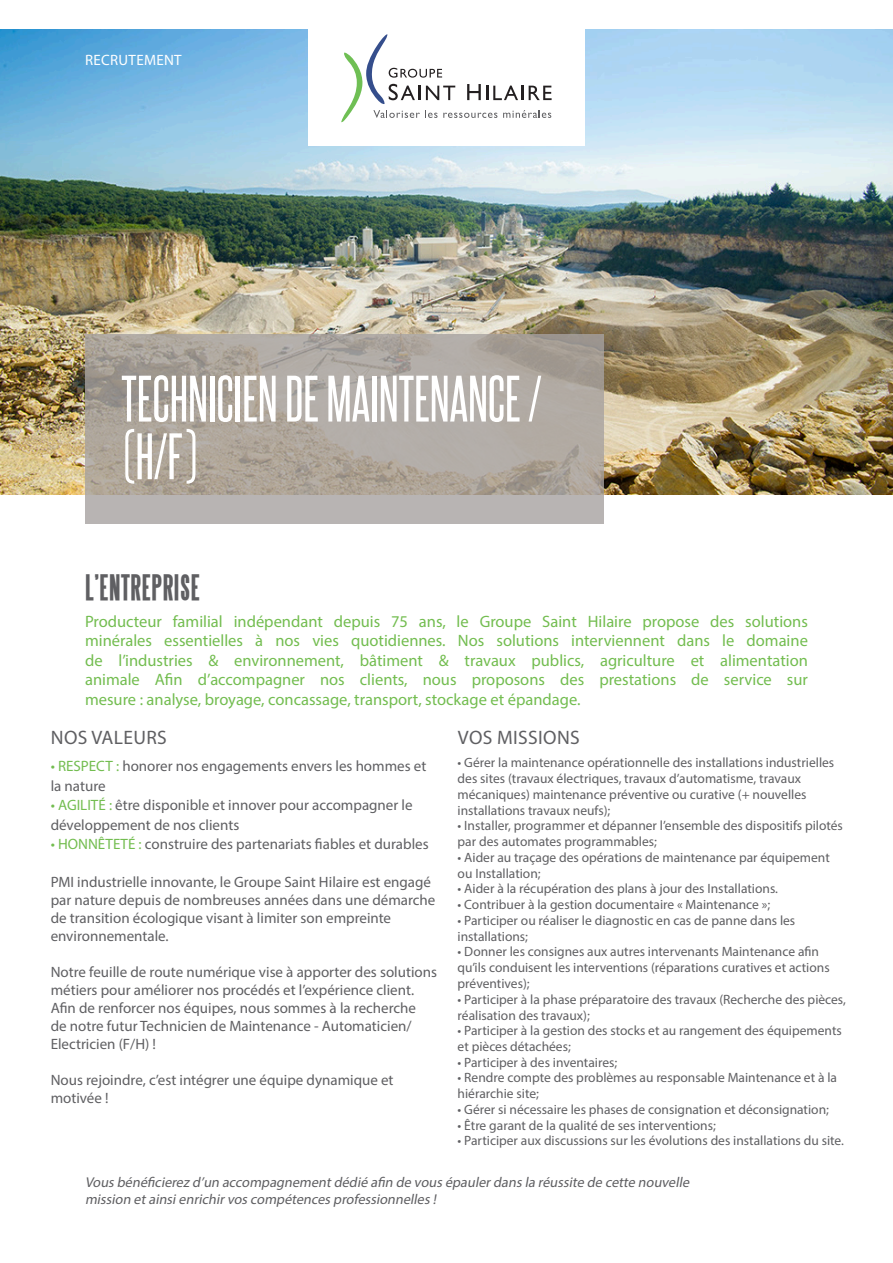
<style>
.page{position:relative;width:893px;height:1263px;background:#fff}
.page>*{position:absolute;margin:0;border:0;box-sizing:border-box;transform-origin:0 0}
.t1{font:55.8px/57.6px "Steelfish Rg";color:#fff}
.t2{font:700 30px "Steelfish";letter-spacing:.02em;color:#5f5f62}
.t3{font:19.5px "Myriad Pro";letter-spacing:.02em;color:#5f5f62}
.t4{font:16.5px/19.5px "Myriad Pro";color:#73bd50;text-align:justify}
.t5{font:15px/18px "Myriad Pro";color:#5f5f62}
.t6{font:15px "Myriad Pro";letter-spacing:.02em;color:#fff}
.t7{font:italic 14.25px/17.1px "Myriad Pro";color:#5f5f62}
.t8{font:13.5px/15.8px "Myriad Pro";color:#5f5f62}
.s1{color:#73bd50}
</style>
<div class="page">
<img style="left:0;top:30px;width:893px;height:464px">
<svg style="left:85px;top:334px;width:519px;height:190px;background:#aea7a0"></svg>
<div style="left:308px;top:0;width:277px;height:146px;background:#fff"></div>
<svg style="left:341px;top:34px;width:211px;height:88px"></svg>
<p class="t6" style="left:85px;top:51px;width:98px">RECRUTEMENT</p>
<p class="t1" style="left:121px;top:368px;width:422px">TECHNICIEN DE MAINTENANCE / (H/F)</p>
<p class="t2" style="left:85px;top:569px;width:116px">L’ENTREPRISE</p>
<p class="t4" style="left:85px;top:611px;width:724px">Producteur familial indépendant depuis 75 ans, le Groupe Saint Hilaire propose des solutions minérales essentielles à nos vies quotidiennes. Nos solutions interviennent dans le domaine de l’industries &amp; environnement, bâtiment &amp; travaux publics, agriculture et alimentation animale Afin d’accompagner nos clients, nous proposons des prestations de service sur mesure : analyse, broyage, concassage, transport, stockage et épandage.</p>
<p class="t3" style="left:51px;top:726px;width:118px">NOS VALEURS</p>
<p class="t5" style="left:51px;top:756px;width:377px;line-height:19.5px"><span class="s1">• RESPECT :</span> honorer nos engagements envers les hommes et la nature</p>
<p class="t5" style="left:51px;top:795px;width:363px;line-height:19.5px"><span class="s1">• AGILITÉ :</span> être disponible et innover pour accompagner le développement de nos clients</p>
<p class="t5" style="left:51px;top:835px;width:380px"><span class="s1">• HONNÊTETÉ :</span> construire des partenariats fiables et durables</p>
<p class="t5" style="left:51px;top:872px;width:386px">PMI industrielle innovante, le Groupe Saint Hilaire est engagé par nature depuis de nombreuses années dans une démarche de transition écologique visant à limiter son empreinte environnementale.</p>
<p class="t5" style="left:51px;top:962px;width:388px">Notre feuille de route numérique vise à apporter des solutions métiers pour améliorer nos procédés et l’expérience client.</p>
<p class="t5" style="left:51px;top:998px;width:367px">Afin de renforcer nos équipes, nous sommes à la recherche de notre futur Technicien de Maintenance - Automaticien/<br>Electricien (F/H) !</p>
<p class="t5" style="left:51px;top:1070px;width:344px">Nous rejoindre, c’est intégrer une équipe dynamique et motivée !</p>
<p class="t3" style="left:458px;top:726px;width:124px">VOS MISSIONS</p>
<p class="t8" style="left:458px;top:755px;width:378px">• Gérer la maintenance opérationnelle des installations industrielles des sites (travaux électriques, travaux d’automatisme, travaux mécaniques) maintenance préventive ou curative (+ nouvelles installations travaux neufs);</p>
<p class="t8" style="left:458px;top:818px;width:387px">• Installer, programmer et dépanner l’ensemble des dispositifs pilotés par des automates programmables;</p>
<p class="t8" style="left:458px;top:849px;width:374px">• Aider au traçage des opérations de maintenance par équipement ou Installation;</p>
<p class="t8" style="left:458px;top:881px;width:322px">• Aider à la récupération des plans à jour des Installations.</p>
<p class="t8" style="left:458px;top:896px;width:314px">• Contribuer à la gestion documentaire « Maintenance »;</p>
<p class="t8" style="left:458px;top:912px;width:339px">• Participer ou réaliser le diagnostic en cas de panne dans les installations;</p>
<p class="t8" style="left:458px;top:944px;width:374px">• Donner les consignes aux autres intervenants Maintenance afin qu’ils conduisent les interventions (réparations curatives et actions préventives);</p>
<p class="t8" style="left:458px;top:991px;width:390px">• Participer à la phase préparatoire des travaux (Recherche des pièces, réalisation des travaux);</p>
<p class="t8" style="left:458px;top:1023px;width:386px">• Participer à la gestion des stocks et au rangement des équipements et pièces détachées;</p>
<p class="t8" style="left:458px;top:1054px;width:161px">• Participer à des inventaires;</p>
<p class="t8" style="left:458px;top:1070px;width:381px">• Rendre compte des problèmes au responsable Maintenance et à la hiérarchie site;</p>
<p class="t8" style="left:458px;top:1101px;width:373px">• Gérer si nécessaire les phases de consignation et déconsignation;</p>
<p class="t8" style="left:458px;top:1117px;width:260px">• Être garant de la qualité de ses interventions;</p>
<p class="t8" style="left:458px;top:1133px;width:388px">• Participer aux discussions sur les évolutions des installations du site.</p>
<p class="t7" style="left:85px;top:1173px;width:609px">Vous bénéficierez d’un accompagnementdédié afin de vous épaulerdans la réussite de cette nouvelle mission etainsienrichirvos compétences professionnelles !</p>
</div>
